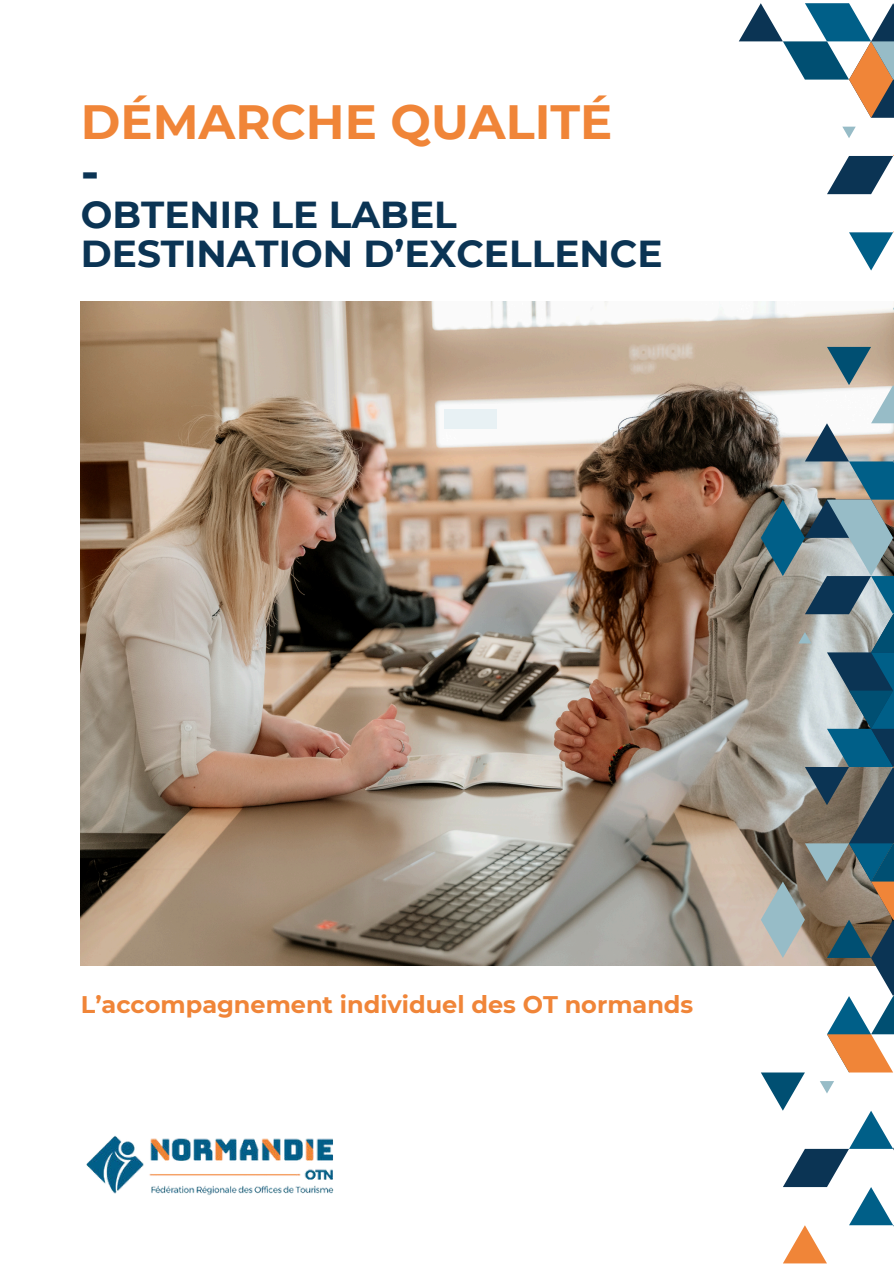
<style>
.page{position:relative;width:894px;height:1264px;background:#fff}
.page>*{position:absolute;margin:0;border:0;box-sizing:border-box;transform-origin:0 0}
.t1{font:700 48px "Montserrat";color:#f08538}
.t2{font:700 48px "Montserrat";color:#0b3454}
.t3{font:700 37.5px/38.2px "Montserrat";color:#0b3454}
.t4{font:700 24px "Montserrat";color:#f08538}
</style>
<div class="page">
<img style="left:81px;top:301px;width:657px;height:664px">
<svg style="left:738px;top:3px;width:155px;height:1260px"></svg>
<div style="left:444px;top:409px;width:52px;height:20px;background:#e8f1f4"></div>
<img style="left:86px;top:1135px;width:248px;height:60px">
<h1 class="t1" style="left:81px;top:88px;width:533px">DÉMARCHE QUALITÉ</h1>
<h1 class="t2" style="left:81px;top:137px;width:20px">-</h1>
<h2 class="t3" style="left:81px;top:194px;width:583px">OBTENIR LE LABEL<br>DESTINATION D’EXCELLENCE</h2>
<p class="t4" style="left:81px;top:986px;width:613px">L’accompagnement individuel des OT normands</p>
</div>
